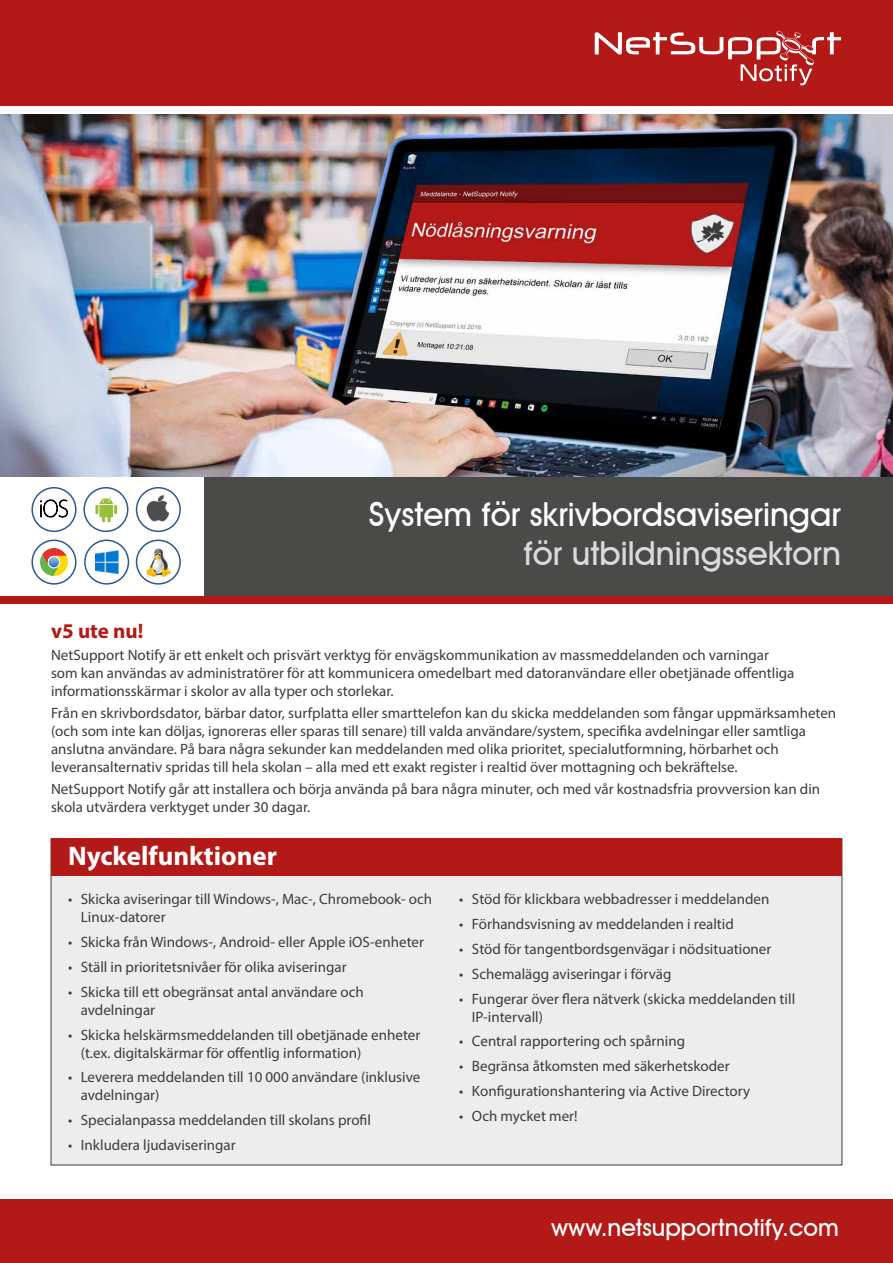
<style>
.page{position:relative;width:893px;height:1263px;background:#fff}
.page>*{position:absolute;margin:0;border:0;box-sizing:border-box;transform-origin:0 0}
.t1{font:500 33px "Avant Garde IT Cby BT";color:#fff}
.t2{font:500 33px "Avant Garde IT Cby BT";color:#dadada}
.t3{font:700 27px "Myriad Pro";color:#fff}
.t4{font:500 24px "Avant Garde IT Cby BT";color:#fff}
.t5{font:700 21px "Myriad Pro";color:#b21917}
.t6{font:15px/18px "Myriad Pro";color:#3c3c3b}
</style>
<div class="page">
<div style="left:0;top:595px;width:893px;height:9px;background:#b21917"></div>
<div style="left:0;top:0;width:893px;height:106px;background:#b21917"></div>
<div style="left:0;top:1199px;width:893px;height:64px;background:#b21917"></div>
<svg style="left:595px;top:30px;width:246px;height:55px"></svg>
<div style="left:203px;top:476px;width:690px;height:119px;background:#4a4a49"></div>
<svg style="left:32px;top:540px;width:44px;height:44px"></svg>
<div style="left:31px;top:539px;width:46px;height:46px;border:2px solid #2b588e;border-radius:50%"></div>
<div style="left:31px;top:487px;width:46px;height:45px;border:2px solid #2b588e;border-radius:50%"></div>
<div style="left:83px;top:487px;width:45px;height:45px;border:2px solid #2b588e;border-radius:50%"></div>
<svg style="left:40px;top:548px;width:28px;height:28px"></svg>
<svg style="left:40px;top:499px;width:28px;height:18px"></svg>
<div style="left:136px;top:487px;width:45px;height:45px;border:2px solid #2b588e;border-radius:50%"></div>
<svg style="left:95px;top:497px;width:22px;height:25px"></svg>
<img style="left:146px;top:506px;width:24px;height:16px">
<svg style="left:147px;top:494px;width:22px;height:27px"></svg>
<div style="left:84px;top:539px;width:45px;height:46px;border:2px solid #2b588e;border-radius:50%"></div>
<svg style="left:137px;top:540px;width:43px;height:44px"></svg>
<div style="left:136px;top:539px;width:45px;height:46px;border:2px solid #2b588e;border-radius:50%"></div>
<img style="left:96px;top:551px;width:23px;height:23px">
<img style="left:146px;top:548px;width:25px;height:28px">
<img style="left:0;top:115px;width:893px;height:361px">
<div style="left:51px;top:839px;width:791px;height:326px;background:#ededed"></div>
<div style="left:51px;top:839px;width:791px;height:37px;background:#b21917"></div>
<h1 class="t1" style="left:369px;top:494px;width:473px">System för skrivbordsaviseringar</h1>
<h1 class="t2" style="left:524px;top:533px;width:319px">för utbildningssektorn</h1>
<h3 class="t5" style="left:51px;top:617px;width:94px">v5 ute nu!</h3>
<p class="t6" style="left:51px;top:646px;width:745px">NetSupport Notify är ett enkelt och prisvärt verktyg för envägskommunikation av massmeddelanden och varningar som kan användas av administratörer för att kommunicera omedelbart med datoranvändare eller obetjänade offentliga informationsskärmar i skolor av alla typer och storlekar.</p>
<p class="t6" style="left:51px;top:704px;width:787px">Från en skrivbordsdator, bärbar dator, surfplatta eller smarttelefon kan du skicka meddelanden som fångar uppmärksamheten (och som inte kan döljas, ignoreras eller sparas till senare) till valda användare/system, specifika avdelningar eller samtliga anslutna användare. På bara några sekunder kan meddelanden med olika prioritet, specialutformning, hörbarhet och leveransalternativ spridas till hela skolan – alla med ett exakt register i realtid över mottagning och bekräftelse.</p>
<p class="t6" style="left:51px;top:780px;width:771px">NetSupport Notify går att installera och börja använda på bara några minuter, och med vår kostnadsfria provversion kan din skola utvärdera verktyget under 30 dagar.</p>
<h2 class="t3" style="left:68px;top:839px;width:211px">Nyckelfunktioner</h2>
<p class="t6" style="left:81px;top:890px;width:353px;text-indent:-13px">• Skicka aviseringar till Windows-, Mac-, Chromebook- och<br>Linux-datorer</p>
<p class="t6" style="left:68px;top:933px;width:357px">• Skicka från Windows-, Android- eller Apple iOS-enheter</p>
<p class="t6" style="left:68px;top:958px;width:280px">• Ställ in prioritetsnivåer för olika aviseringar</p>
<p class="t6" style="left:81px;top:982px;width:285px;text-indent:-13px">• Skicka till ett obegränsat antal användare och avdelningar</p>
<p class="t6" style="left:81px;top:1025px;width:341px;text-indent:-13px">• Skicka helskärmsmeddelanden till obetjänade enheter (t.ex. digitalskärmar för offentlig information)</p>
<p class="t6" style="left:81px;top:1068px;width:341px;text-indent:-13px">• Leverera meddelanden till 10 000 användare (inklusive avdelningar)</p>
<p class="t6" style="left:68px;top:1111px;width:304px">• Specialanpassa meddelanden till skolans profil</p>
<p class="t6" style="left:68px;top:1136px;width:169px">• Inkludera ljudaviseringar</p>
<p class="t6" style="left:459px;top:890px;width:312px">• Stöd för klickbara webbadresser i meddelanden</p>
<p class="t6" style="left:459px;top:915px;width:276px">• Förhandsvisning av meddelanden i realtid</p>
<p class="t6" style="left:459px;top:940px;width:314px">• Stöd för tangentbordsgenvägar i nödsituationer</p>
<p class="t6" style="left:459px;top:964px;width:214px">• Schemalägg aviseringar i förväg</p>
<p class="t6" style="left:472px;top:989px;width:325px;text-indent:-13px">• Fungerar över flera nätverk (skicka meddelanden till<br>IP-intervall)</p>
<p class="t6" style="left:459px;top:1032px;width:227px">• Central rapportering och spårning</p>
<p class="t6" style="left:459px;top:1057px;width:272px">• Begränsa åtkomsten med säkerhetskoder</p>
<p class="t6" style="left:459px;top:1082px;width:292px">• Konfigurationshantering via Active Directory</p>
<p class="t6" style="left:459px;top:1106px;width:120px">• Och mycket mer!</p>
<h3 class="t4" style="left:551px;top:1212px;width:289px">www.netsupportnotify.com</h3>
</div>
